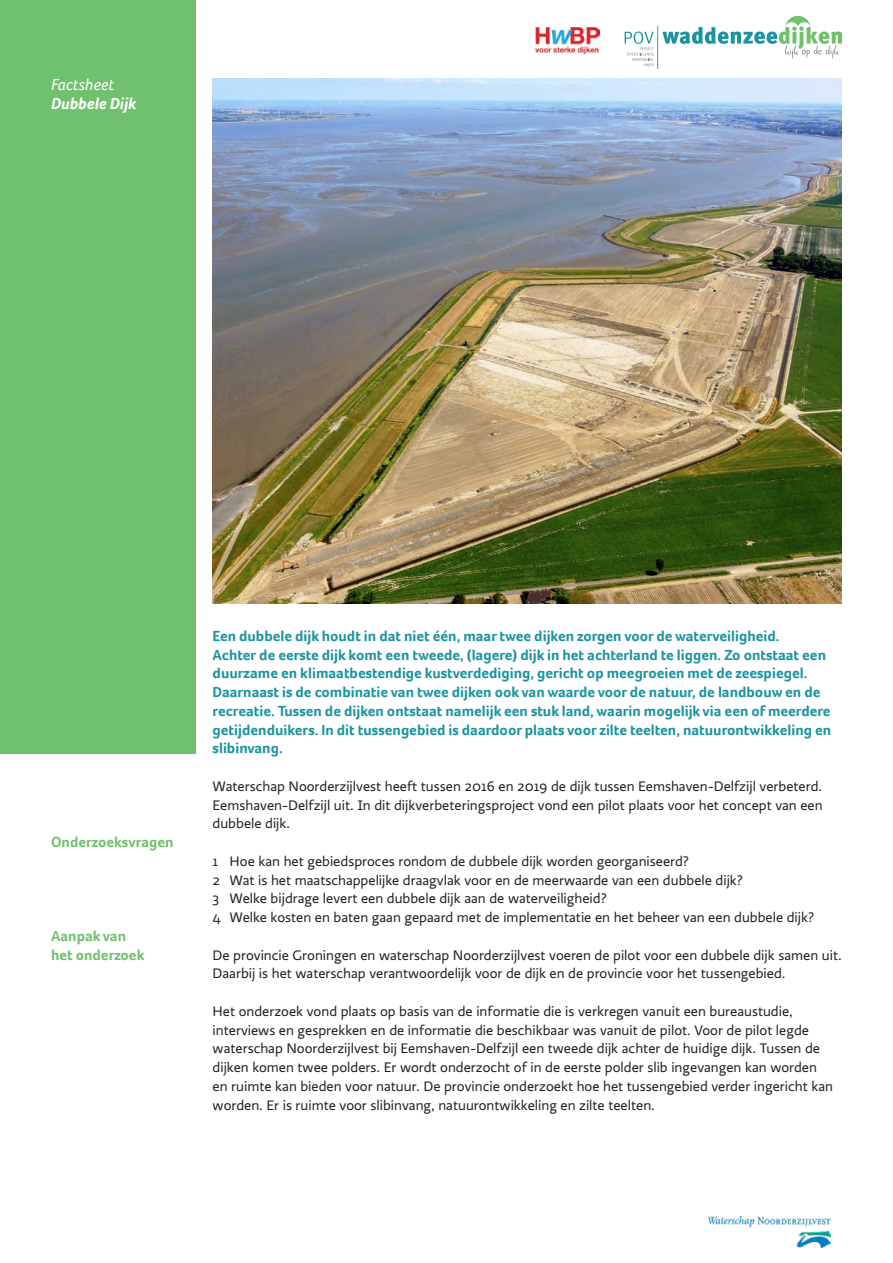
<style>
.page{position:relative;width:893px;height:1263px;background:#fff}
.page>*{position:absolute;margin:0;border:0;box-sizing:border-box;transform-origin:0 0}
.t1{font:italic 700 16.5px "Foco";color:#fff}
.t2{font:italic 16.5px "Foco";color:#fff}
.t3{font:700 15px/18.8px "Foco";color:#1c94a0}
.t4{font:700 15px/18.8px "Foco";color:#70c16d}
.t5{font:14.25px/18.8px "Ratio";color:#231f20}
</style>
<div class="page">
<div style="left:0;top:0;width:196px;height:753px;background:#70c16d"></div>
<img style="left:213px;top:78px;width:629px;height:525px">
<hr style="left:657px;top:26px;width:1px;height:43px;background:#7e8083">
<svg style="left:662px;top:16px;width:180px;height:42px"></svg>
<svg style="left:625px;top:32px;width:29px;height:34px"></svg>
<img style="left:536px;top:28px;width:63px;height:25px">
<img style="left:709px;top:1216px;width:121px;height:31px">
<p class="t2" style="left:51px;top:74px;width:64px">Factsheet</p>
<p class="t1" style="left:51px;top:92px;width:87px">Dubbele Dijk</p>
<p class="t4" style="left:51px;top:832px;width:124px">Onderzoeksvragen</p>
<p class="t4" style="left:51px;top:926px;width:95px">Aanpak van het onderzoek</p>
<p class="t3" style="left:213px;top:626px;width:620px">Een dubbele dijk houdt in dat niet één, maar twee dijken zorgen voor de waterveiligheid.<br>Achter de eerste dijk komt een tweede, (lagere) dijk in het achterland te liggen. Zo ontstaat een duurzame en klimaatbestendige kustverdediging, gericht op meegroeien met de zeespiegel.<br>Daarnaast is de combinatie van twee dijken ook van waarde voor de natuur, de landbouw en de recreatie. Tussen de dijken ontstaat namelijk een stuk land, waarin mogelijk via een of meerdere getijdenduikers. In dit tussengebied is daardoor plaats voor zilte teelten, natuurontwikkeling en slibinvang.</p>
<p class="t5" style="left:213px;top:777px;width:612px;text-align:justify">Waterschap Noorderzijlvest heeft tussen 2016 en 2019 de dijk tussen Eemshaven-Delfzijl verbeterd.<br>Eemshaven-Delfzijl uit. In dit dijkverbeteringsproject vond een pilot plaats voor het concept van een dubbele dijk.</p>
<p class="t5" style="left:213px;top:852px;width:603px">1 Hoe kan het gebiedsproces rondom de dubbele dijk worden georganiseerd?<br>2 Wat is het maatschappelijke draagvlak voor en de meerwaarde van een dubbele dijk?<br>3 Welke bijdrage levert een dubbele dijk aan de waterveiligheid?<br>4 Welke kosten en baten gaan gepaard met de implementatie en het beheer van een dubbele dijk?</p>
<p class="t5" style="left:213px;top:946px;width:631px">De provincie Groningen en waterschap Noorderzijlvest voeren de pilot voor een dubbele dijk samen uit.<br>Daarbij is het waterschap verantwoordelijk voor de dijk en de provincie voor het tussengebied.</p>
<p class="t5" style="left:213px;top:1002px;width:622px">Het onderzoek vond plaats op basis van de informatie die is verkregen vanuit een bureaustudie, interviews en gesprekken en de informatie die beschikbaar was vanuit de pilot. Voor de pilot legde waterschap Noorderzijlvest bij Eemshaven-Delfzijl een tweede dijk achter de huidige dijk. Tussen de dijken komen twee polders. Er wordt onderzocht of in de eerste polder slib ingevangen kan worden en ruimte kan bieden voor natuur. De provincie onderzoekt hoe het tussengebied verder ingericht kan worden. Er is ruimte voor slibinvang, natuurontwikkeling en zilte teelten.</p>
</div>
